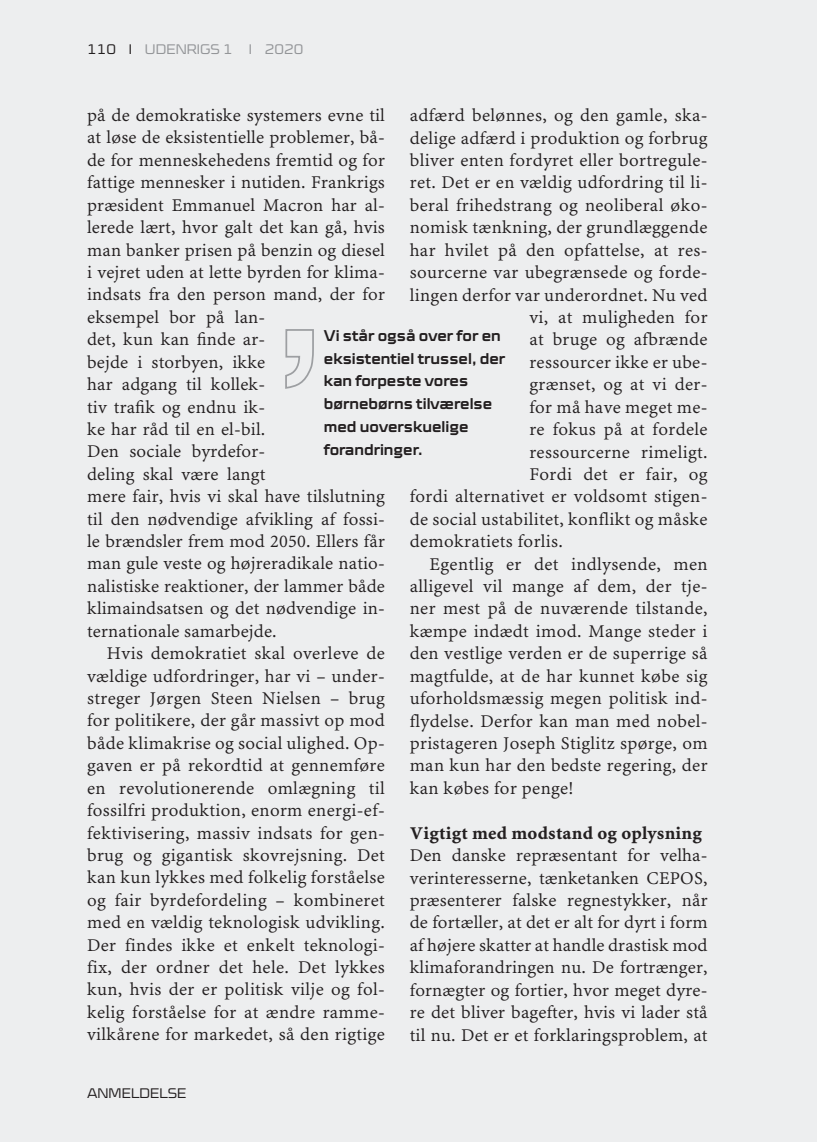
<style>
.page{position:relative;width:817px;height:1142px;background:#fff}
.page>*{position:absolute;margin:0;border:0;box-sizing:border-box;transform-origin:0 0}
.t1{font:17.85px/22.4px "Minion MM";letter-spacing:.02em;color:#231f20;text-align:justify}
.t2{font:700 17.85px "Minion MM";letter-spacing:.01em;color:#231f20}
.t3{font:700 expanded 15.75px/22.8px "Cube OT";color:#231f20}
.t4{font:300 expanded 14px "Cube OT";color:#939598}
.t5{font:300 expanded 14px "Cube OT";color:#231f20}
.s1{color:#231f20}
</style>
<div class="page">
<div style="left:0;top:0;width:817px;height:1141px;background:#edeeef"></div>
<svg style="left:285px;top:329px;width:29px;height:60px"></svg>
<p class="t4" style="left:87px;top:41px;width:218px"><span class="s1">110 I</span> UDENRIGS 1 I 2020</p>
<p class="t1" style="left:87px;top:104px;width:299px;text-align:left">på de demokratiske systemers evne til at løse de eksistentielle problemer, bå&shy;de for menneskehedens fremtid og for fattige mennesker i nutiden. Frankrigs præsident Emmanuel Macron har al&shy;lerede lært, hvor galt det kan gå, hvis man banker prisen på benzin og diesel i vejret uden at lette byrden for klima&shy;indsats fra den person mand, der for eksempel bor på lan-<br>det, kun kan finde ar-<br>bejde i storbyen, ikke<br>har adgang til kollek-<br>tiv trafik og endnu ik-<br>ke har råd til en el-bil.<br>Den sociale byrdefor-<br>deling skal være langt<br>mere fair, hvis vi skal have tilslutning til den nødvendige afvikling af fossi&shy;le brændsler frem mod 2050. Ellers får man gule veste og højreradikale natio&shy;nalistiske reaktioner, der lammer både klimaindsatsen og det nødvendige in&shy;ternationale samarbejde.</p>
<p class="t1" style="left:87px;top:642px;width:299px;text-indent:20px">Hvis demokratiet skal overleve de vældige udfordringer, har vi – under&shy;streger Jørgen Steen Nielsen – brug for politikere, der går massivt op mod både klimakrise og social ulighed. Op&shy;gaven er på rekordtid at gennemføre en revolutionerende omlægning til fossilfri produktion, enorm energi-ef&shy;fektivisering, massiv indsats for gen&shy;brug og gigantisk skovrejsning. Det kan kun lykkes med folkelig forståelse og fair byrdefordeling – kombineret med en vældig teknologisk udvikling.<br>Der findes ikke et enkelt teknologi&shy;fix, der ordner det hele. Det lykkes kun, hvis der er politisk vilje og fol&shy;kelig forståelse for at ændre ramme&shy;vilkårene for markedet, så den rigtige</p>
<p class="t1" style="left:410px;top:104px;width:299px">adfærd belønnes, og den gamle, ska-</p>
<p class="t1" style="left:410px;top:127px;width:299px">delige adfærd i produktion og forbrug</p>
<p class="t1" style="left:410px;top:149px;width:299px">bliver enten fordyret eller bortregule-</p>
<p class="t1" style="left:410px;top:172px;width:299px">ret. Det er en vældig udfordring til li-</p>
<p class="t1" style="left:410px;top:194px;width:299px">beral frihedstrang og neoliberal øko-</p>
<p class="t1" style="left:410px;top:216px;width:299px">nomisk tænkning, der grundlæggende</p>
<p class="t1" style="left:410px;top:239px;width:299px">har hvilet på den opfattelse, at res-</p>
<p class="t1" style="left:410px;top:261px;width:299px">sourcerne var ubegrænsede og forde-</p>
<p class="t1" style="left:410px;top:284px;width:299px">lingen derfor var underordnet. Nu ved</p>
<p class="t1" style="left:529px;top:306px;width:180px">vi, at muligheden for</p>
<p class="t1" style="left:529px;top:328px;width:180px">at bruge og afbrænde</p>
<p class="t1" style="left:529px;top:351px;width:180px">ressourcer ikke er ube-</p>
<p class="t1" style="left:529px;top:373px;width:180px">grænset, og at vi der-</p>
<p class="t1" style="left:529px;top:396px;width:180px">for må have meget me-</p>
<p class="t1" style="left:529px;top:418px;width:180px">re fokus på at fordele</p>
<p class="t1" style="left:529px;top:440px;width:180px">ressourcerne rimeligt.</p>
<p class="t1" style="left:529px;top:463px;width:180px">Fordi det er fair, og</p>
<p class="t1" style="left:410px;top:485px;width:299px">fordi alternativet er voldsomt stigen-</p>
<p class="t1" style="left:410px;top:508px;width:299px">de social ustabilitet, konflikt og måske</p>
<p class="t1" style="left:410px;top:530px;width:155px">demokratiets forlis.</p>
<p class="t1" style="left:429px;top:552px;width:279px">Egentlig er det indlysende, men</p>
<p class="t1" style="left:410px;top:575px;width:299px">alligevel vil mange af dem, der tje-</p>
<p class="t1" style="left:410px;top:597px;width:299px">ner mest på de nuværende tilstande,</p>
<p class="t1" style="left:410px;top:620px;width:299px">kæmpe indædt imod. Mange steder i</p>
<p class="t1" style="left:410px;top:642px;width:299px">den vestlige verden er de superrige så</p>
<p class="t1" style="left:410px;top:664px;width:299px">magtfulde, at de har kunnet købe sig</p>
<p class="t1" style="left:410px;top:687px;width:299px">uforholdsmæssig megen politisk ind-</p>
<p class="t1" style="left:410px;top:709px;width:299px">flydelse. Derfor kan man med nobel-</p>
<p class="t1" style="left:410px;top:732px;width:299px">pristageren Joseph Stiglitz spørge, om</p>
<p class="t1" style="left:410px;top:754px;width:299px">man kun har den bedste regering, der</p>
<p class="t1" style="left:410px;top:776px;width:165px">kan købes for penge!</p>
<p class="t2" style="left:410px;top:822px;width:294px">Vigtigt med modstand og oplysning</p>
<p class="t1" style="left:410px;top:844px;width:299px">Den danske repræsentant for velha&shy;verinteresserne, tænketanken CEPOS, præsenterer falske regnestykker, når de fortæller, at det er alt for dyrt i form af højere skatter at handle drastisk mod klimaforandringen nu. De fortrænger, fornægter og fortier, hvor meget dyre&shy;re det bliver bagefter, hvis vi lader stå til nu. Det er et forklaringsproblem, at</p>
<p class="t3" style="left:324px;top:324px;width:183px">Vi står også over for en eksistentiel trussel, der kan forpeste vores børnebørns tilværelse med uoverskuelige forandringer.</p>
<p class="t5" style="left:87px;top:1084px;width:101px">ANMELDELSE</p>
</div>
